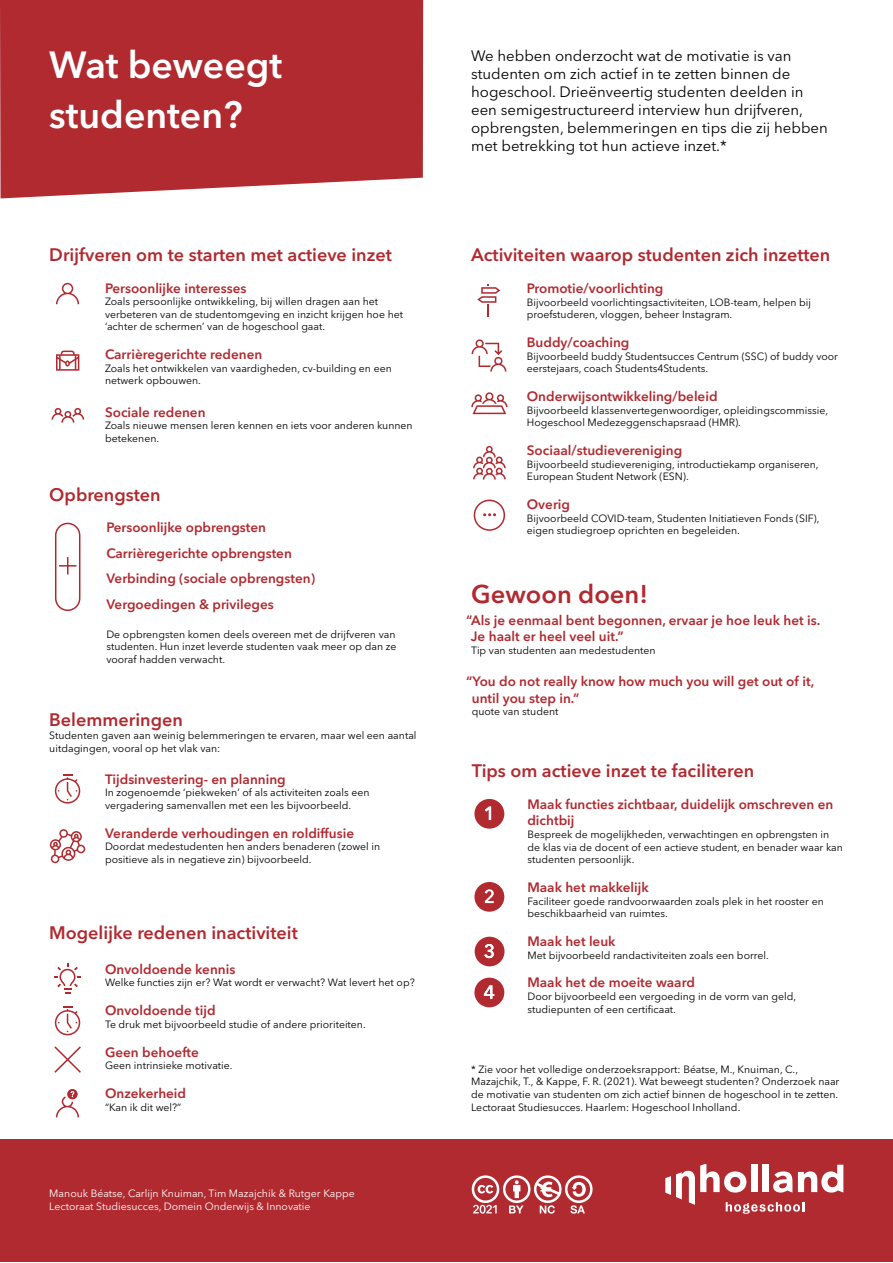
<style>
.page{position:relative;width:893px;height:1263px;background:#fff}
.page>*{position:absolute;margin:0;border:0;box-sizing:border-box;transform-origin:0 0}
.t1{font:600 37.5px/49.9px "Avenir Next LT Pro";color:#fff}
.t2{font:600 25.5px "Avenir Next LT Pro";color:#b02a30}
.t3{font:600 18px "Avenir Next LT Pro";color:#b02a30}
.t4{font:15px/18px "Avenir Next LT Pro";color:#000}
.t5{font:600 13.5px/16.2px "Avenir Next LT Pro";color:#b02a30}
.t6{font:10.5px/12.6px "Avenir Next LT Pro";color:#000}
.t7{font:10.5px/12.6px "Avenir Next LT Pro";color:#fff}
</style>
<div class="page">
<svg style="left:56px;top:351px;width:23px;height:20px"></svg>
<div style="left:0;top:0;width:423px;height:198px;background:#b02a30"></div>
<svg style="left:474px;top:799px;width:30px;height:30px"></svg>
<div style="left:474px;top:882px;width:30px;height:30px;background:#b02a30;border-radius:50%"></div>
<svg style="left:485px;top:889px;width:9px;height:14px"></svg>
<svg style="left:475px;top:937px;width:29px;height:29px"></svg>
<svg style="left:474px;top:978px;width:30px;height:29px"></svg>
<svg style="left:55px;top:1006px;width:25px;height:29px"></svg>
<svg style="left:477px;top:284px;width:23px;height:33px"></svg>
<svg style="left:52px;top:408px;width:32px;height:15px"></svg>
<svg style="left:56px;top:283px;width:23px;height:21px"></svg>
<svg style="left:55px;top:774px;width:25px;height:29px"></svg>
<svg style="left:54px;top:1046px;width:27px;height:27px"></svg>
<svg style="left:54px;top:963px;width:27px;height:31px"></svg>
<svg style="left:56px;top:1089px;width:23px;height:28px"></svg>
<svg style="left:472px;top:339px;width:34px;height:33px"></svg>
<svg style="left:50px;top:829px;width:35px;height:34px"></svg>
<svg style="left:471px;top:392px;width:36px;height:22px"></svg>
<svg style="left:473px;top:446px;width:33px;height:34px"></svg>
<svg style="left:474px;top:500px;width:31px;height:31px"></svg>
<div style="left:0;top:1139px;width:893px;height:123px;background:#b02a30"></div>
<svg style="left:665px;top:1164px;width:178px;height:50px"></svg>
<svg style="left:472px;top:1175px;width:121px;height:39px"></svg>
<div style="left:55px;top:523px;width:25px;height:88px;border:2px solid #b02a30;border-radius:12px"></div>
<svg style="left:59px;top:557px;width:18px;height:18px"></svg>
<h1 class="t1" style="left:49px;top:39px;width:234px">Wat beweegt studenten?</h1>
<p class="t4" style="left:471px;top:46px;width:358px">We hebben onderzocht wat de motivatie is van studenten om zich actief in te zetten binnen de hogeschool. Drieënveertig studenten deelden in een semigestructureerd interview hun drijfveren, opbrengsten, belemmeringen en tips die zij hebben met betrekking tot hun actieve inzet.*</p>
<h3 class="t3" style="left:49px;top:244px;width:344px">Drijfveren om te starten met actieve inzet</h3>
<h3 class="t3" style="left:471px;top:244px;width:361px">Activiteiten waarop studenten zich inzetten</h3>
<p class="t5" style="left:105px;top:280px;width:143px">Persoonlijke interesses</p>
<p class="t6" style="left:105px;top:295px;width:300px">Zoals persoonlijke ontwikkeling, bij willen dragen aan het verbeteren van de studentomgeving en inzicht krijgen hoe het ‘achter de schermen’ van de hogeschool gaat.</p>
<p class="t5" style="left:105px;top:346px;width:159px">Carrièregerichte redenen</p>
<p class="t6" style="left:105px;top:362px;width:288px">Zoals het ontwikkelen van vaardigheden, cv-building en een netwerk opbouwen.</p>
<p class="t5" style="left:105px;top:404px;width:102px">Sociale redenen</p>
<p class="t6" style="left:105px;top:419px;width:309px">Zoals nieuwe mensen leren kennen en iets voor anderen kunnen betekenen.</p>
<p class="t5" style="left:527px;top:280px;width:138px">Promotie/voorlichting</p>
<p class="t6" style="left:527px;top:296px;width:286px">Bijvoorbeeld voorlichtingsactiviteiten, LOB-team, helpen bij proefstuderen, vloggen, beheer Instagram.</p>
<p class="t5" style="left:527px;top:334px;width:104px">Buddy/coaching</p>
<p class="t6" style="left:527px;top:350px;width:313px">Bijvoorbeeld buddy Studentsucces Centrum (SSC) of buddy voor eerstejaars, coach Students4Students.</p>
<p class="t5" style="left:527px;top:388px;width:192px">Onderwijsontwikkeling/beleid</p>
<p class="t6" style="left:527px;top:404px;width:303px">Bijvoorbeeld klassenvertegenwoordiger, opleidingscommissie,<br>Hogeschool Medezeggenschapsraad (HMR).</p>
<p class="t5" style="left:527px;top:442px;width:157px">Sociaal/studievereniging</p>
<p class="t6" style="left:527px;top:458px;width:293px">Bijvoorbeeld studievereniging, introductiekamp organiseren,<br>European Student Network (ESN).</p>
<p class="t5" style="left:527px;top:496px;width:45px">Overig</p>
<p class="t6" style="left:527px;top:512px;width:294px">Bijvoorbeeld COVID-team, Studenten Initiatieven Fonds (SIF),</p>
<h3 class="t3" style="left:49px;top:483px;width:113px">Opbrengsten</h3>
<p class="t5" style="left:106px;top:520px;width:161px">Persoonlijke opbrengsten</p>
<p class="t6" style="left:527px;top:524px;width:215px">eigen studiegroep oprichten en begeleiden.</p>
<p class="t5" style="left:106px;top:540px;width:210px;line-height:25.5px">Carrièregerichte opbrengsten<br>Verbinding (sociale opbrengsten)<br>Vergoedingen &amp; privileges</p>
<p class="t6" style="left:106px;top:628px;width:292px;text-align:justify">De opbrengsten komen deels overeen met de drijfveren van studenten. Hun inzet leverde studenten vaak meer op dan ze vooraf hadden verwacht.</p>
<h2 class="t2" style="left:471px;top:579px;width:179px">Gewoon doen!</h2>
<p class="t5" style="left:471px;top:612px;width:351px;text-indent:-5px">“Als je eenmaal bent begonnen, ervaar je hoe leuk het is.<br>Je haalt er heel veel uit.”</p>
<p class="t6" style="left:471px;top:644px;width:186px">Tip van studenten aan medestudenten</p>
<p class="t5" style="left:472px;top:673px;width:344px;text-indent:-6px">“You do not really know how much you will get out of it, until you step in.”</p>
<p class="t6" style="left:472px;top:705px;width:88px">quote van student</p>
<h3 class="t3" style="left:49px;top:709px;width:135px">Belemmeringen</h3>
<p class="t6" style="left:49px;top:729px;width:369px">Studenten gaven aan weinig belemmeringen te ervaren, maar wel een aantal uitdagingen, vooral op het vlak van:</p>
<p class="t5" style="left:105px;top:771px;width:182px">Tijdsinvestering- en planning</p>
<p class="t6" style="left:105px;top:786px;width:266px">In zogenoemde ‘piekweken’ of als activiteiten zoals een vergadering samenvallen met een les bijvoorbeeld.</p>
<p class="t5" style="left:105px;top:825px;width:251px">Veranderde verhoudingen en roldiffusie</p>
<p class="t6" style="left:105px;top:840px;width:277px">Doordat medestudenten hen anders benaderen (zowel in positieve als in negatieve zin) bijvoorbeeld.</p>
<h3 class="t3" style="left:49px;top:921px;width:250px">Mogelijke redenen inactiviteit</h3>
<p class="t5" style="left:105px;top:961px;width:132px">Onvoldoende kennis</p>
<p class="t6" style="left:105px;top:976px;width:311px">Welke functies zijn er? Wat wordt er verwacht? Wat levert het op?</p>
<p class="t5" style="left:105px;top:1002px;width:112px">Onvoldoende tijd</p>
<p class="t6" style="left:105px;top:1018px;width:262px">Te druk met bijvoorbeeld studie of andere prioriteiten.</p>
<p class="t5" style="left:105px;top:1044px;width:95px">Geen behoefte</p>
<p class="t6" style="left:105px;top:1059px;width:129px">Geen intrinsieke motivatie.</p>
<p class="t5" style="left:105px;top:1085px;width:83px">Onzekerheid</p>
<p class="t6" style="left:105px;top:1101px;width:78px">“Kan ik dit wel?”</p>
<p class="t7" style="left:49px;top:1187px;width:307px">Manouk Béatse, Carlijn Knuiman, Tim Mazajchik &amp; Rutger Kappe<br>Lectoraat Studiesucces, Domein Onderwijs &amp; Innovatie</p>
<h3 class="t3" style="left:472px;top:760px;width:284px">Tips om actieve inzet te faciliteren</h3>
<p class="t5" style="left:527px;top:796px;width:307px">Maak functies zichtbaar, duidelijk omschreven en dichtbij</p>
<p class="t6" style="left:527px;top:828px;width:317px">Bespreek de mogelijkheden, verwachtingen en opbrengsten in de klas via de docent of een actieve student, en benader waar kan studenten persoonlijk.</p>
<p class="t5" style="left:527px;top:879px;width:123px">Maak het makkelijk</p>
<p class="t6" style="left:527px;top:895px;width:298px">Faciliteer goede randvoorwaarden zoals plek in het rooster en beschikbaarheid van ruimtes.</p>
<p class="t5" style="left:527px;top:933px;width:90px">Maak het leuk</p>
<p class="t6" style="left:527px;top:949px;width:243px">Met bijvoorbeeld randactiviteiten zoals een borrel.</p>
<p class="t5" style="left:527px;top:974px;width:169px">Maak het de moeite waard</p>
<p class="t6" style="left:527px;top:990px;width:270px">Door bijvoorbeeld een vergoeding in de vorm van geld, studiepunten of een certificaat.</p>
<p class="t6" style="left:471px;top:1063px;width:370px">* Zie voor het volledige onderzoeksrapport: Béatse, M., Knuiman, C., Mazajchik, T., &amp; Kappe, F. R. (2021). Wat beweegt studenten? Onderzoek naar de motivatie van studenten om zich actief binnen de hogeschool in te zetten.<br>Lectoraat Studiesucces. Haarlem: Hogeschool Inholland.</p>
</div>
